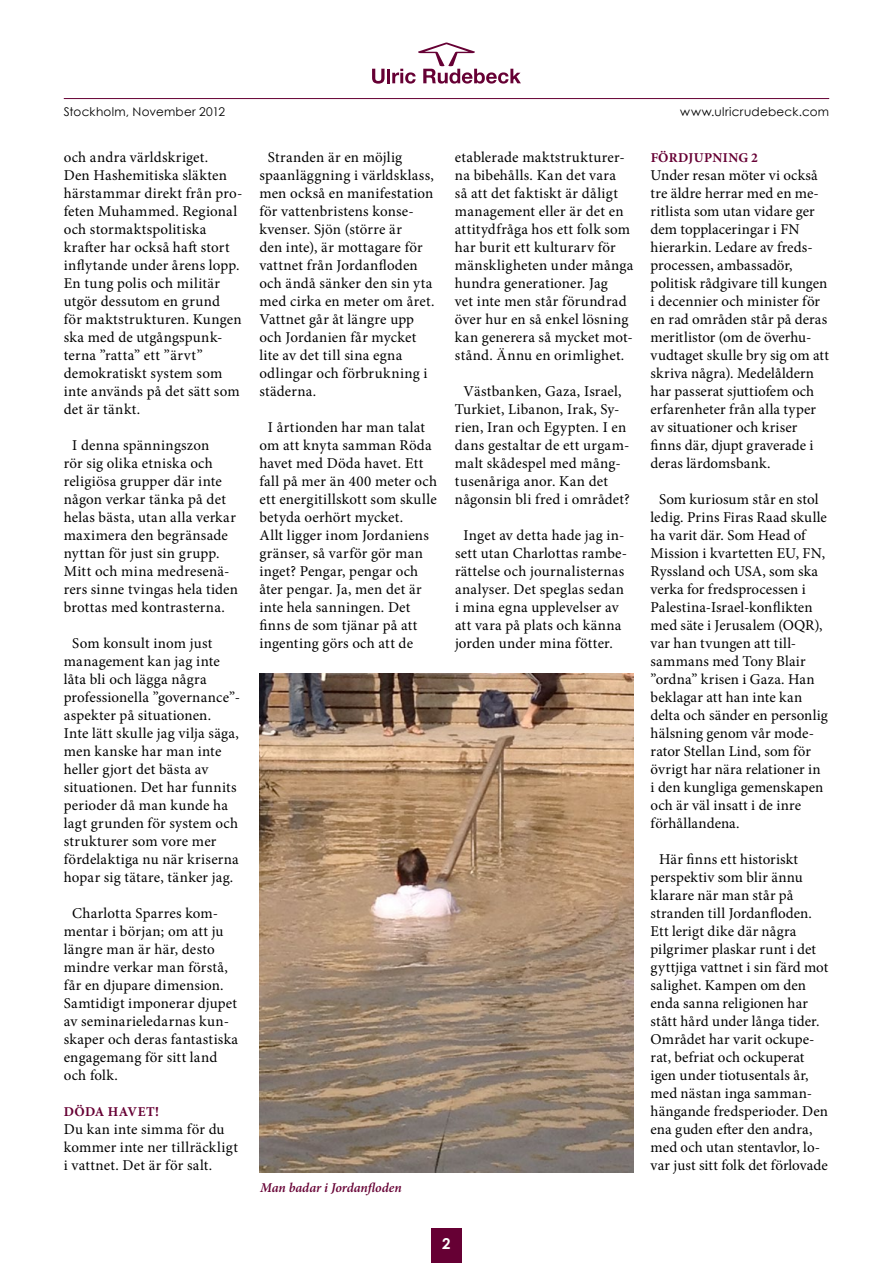
<style>
.page{position:relative;width:893px;height:1263px;background:#fff}
.page>*{position:absolute;margin:0;border:0;box-sizing:border-box;transform-origin:0 0}
.t1{font:15px/18px "Minion Pro";letter-spacing:.015em;color:#000}
.t2{font:700 15px "Century Gothic";color:#fff}
.t3{font:700 13.5px "Minion Pro";letter-spacing:.015em;color:#660034}
.t4{font:italic 600 13.5px "Minion Pro";letter-spacing:-.005em;color:#660034}
.t5{font:12px "Century Gothic";letter-spacing:.02em;color:#000}
</style>
<div class="page">
<div style="left:431px;top:1228px;width:31px;height:35px;background:#660034"></div>
<svg style="left:372px;top:69px;width:13px;height:15px"></svg>
<hr style="left:387px;top:69px;width:3px;height:14px;background:#660034">
<svg style="left:392px;top:43px;width:129px;height:41px"></svg>
<hr style="left:64px;top:98px;width:765px;height:1px;background:#660034">
<img style="left:259px;top:674px;width:374px;height:498px">
<p class="t5" style="left:64px;top:105px;width:163px">Stockholm, November 2012</p>
<p class="t5" style="left:680px;top:105px;width:150px">www.ulricrudebeck.com</p>
<p class="t1" style="left:64px;top:148px;width:180px">och andra världskriget.<br>Den Hashemitiska släkten härstammar direkt från pro&shy;feten Muhammed. Regional och stormaktspolitiska krafter har också haft stort inflytande under årens lopp.<br>En tung polis och militär utgör dessutom en grund<br>för maktstrukturen. Kungen ska med de utgångspunk&shy;terna ”ratta” ett ”ärvt” demokratiskt system som inte används på det sätt som det är tänkt.</p>
<p class="t1" style="left:64px;top:436px;width:176px;text-indent:9px">I denna spänningszon<br>rör sig olika etniska och religiösa grupper där inte någon verkar tänka på det helas bästa, utan alla verkar maximera den begränsade nyttan för just sin grupp.<br>Mitt och mina medresenä&shy;rers sinne tvingas hela tiden brottas med kontrasterna.</p>
<p class="t1" style="left:64px;top:634px;width:178px;text-indent:9px">Som konsult inom just management kan jag inte låta bli och lägga några professionella ”governance”- aspekter på situationen.<br>Inte lätt skulle jag vilja säga, men kanske har man inte heller gjort det bästa av situationen. Det har funnits perioder då man kunde ha lagt grunden för system och strukturer som vore mer fördelaktiga nu när kriserna hopar sig tätare, tänker jag.</p>
<p class="t1" style="left:64px;top:904px;width:176px;text-indent:8px">Charlotta Sparres kom&shy;mentar i början; om att ju längre man är här, desto mindre verkar man förstå, får en djupare dimension.<br>Samtidigt imponerar djupet av seminarieledarnas kun&shy;skaper och deras fantastiska engagemang för sitt land och folk.</p>
<p class="t3" style="left:64px;top:1102px;width:97px">DÖDA HAVET!</p>
<p class="t1" style="left:64px;top:1120px;width:176px">Du kan inte simma för du kommer inte ner tillräckligt i vattnet. Det är för salt.</p>
<p class="t3" style="left:651px;top:148px;width:109px">FÖRDJUPNING 2</p>
<p class="t1" style="left:651px;top:166px;width:180px">Under resan möter vi också tre äldre herrar med en me&shy;ritlista som utan vidare ger dem topplaceringar i FN hierarkin. Ledare av freds&shy;processen, ambassadör, politisk rådgivare till kungen i decennier och minister för en rad områden står på deras meritlistor (om de överhu&shy;vudtaget skulle bry sig om att skriva några). Medelåldern har passerat sjuttiofem och erfarenheter från alla typer av situationer och kriser finns där, djupt graverade i deras lärdomsbank.</p>
<p class="t1" style="left:651px;top:490px;width:179px;text-indent:9px">Som kuriosum står en stol ledig. Prins Firas Raad skulle ha varit där. Som Head of<br>Mission i kvartetten EU, FN,<br>Ryssland och USA, som ska verka for fredsprocessen i<br>Palestina-Israel-konflikten med säte i Jerusalem (OQR), var han tvungen att till&shy;sammans med Tony Blair ”ordna” krisen i Gaza. Han beklagar att han inte kan delta och sänder en personlig hälsning genom vår mode&shy;rator Stellan Lind, som för övrigt har nära relationer in i den kungliga gemenskapen och är väl insatt i de inre förhållandena.</p>
<p class="t1" style="left:651px;top:850px;width:179px;text-indent:9px">Här finns ett historiskt perspektiv som blir ännu klarare när man står på stranden till Jordanfloden.<br>Ett lerigt dike där några pilgrimer plaskar runt i det gyttjiga vattnet i sin färd mot salighet. Kampen om den enda sanna religionen har stått hård under långa tider.<br>Området har varit ockupe&shy;rat, befriat och ockuperat igen under tiotusentals år, med nästan inga samman&shy;hängande fredsperioder. Den ena guden efter den andra, med och utan stentavlor, lo&shy;var just sitt folk det förlovade</p>
<p class="t1" style="left:259px;top:148px;width:177px;text-indent:9px">Stranden är en möjlig spaanläggning i världsklass, men också en manifestation för vattenbristens konse&shy;kvenser. Sjön (större är<br>den inte), är mottagare för vattnet från Jordanfloden och ändå sänker den sin yta med cirka en meter om året.<br>Vattnet går åt längre upp och Jordanien får mycket lite av det till sina egna odlingar och förbrukning i städerna.</p>
<p class="t1" style="left:259px;top:418px;width:179px;text-indent:9px">I årtionden har man talat om att knyta samman Röda havet med Döda havet. Ett fall på mer än 400 meter och ett energitillskott som skulle betyda oerhört mycket.<br>Allt ligger inom Jordaniens gränser, så varför gör man inget? Pengar, pengar och åter pengar. Ja, men det är inte hela sanningen. Det finns de som tjänar på att ingenting görs och att de</p>
<p class="t1" style="left:455px;top:148px;width:180px">etablerade maktstrukturer&shy;na bibehålls. Kan det vara<br>så att det faktiskt är dåligt management eller är det en attitydfråga hos ett folk som har burit ett kulturarv för mänskligheten under många hundra generationer. Jag<br>vet inte men står förundrad över hur en så enkel lösning kan generera så mycket mot&shy;stånd. Ännu en orimlighet.</p>
<p class="t1" style="left:455px;top:382px;width:176px;text-indent:9px">Västbanken, Gaza, Israel,<br>Turkiet, Libanon, Irak, Sy&shy;rien, Iran och Egypten. I en dans gestaltar de ett urgam&shy;malt skådespel med mång&shy;tusenåriga anor. Kan det någonsin bli fred i området?</p>
<p class="t1" style="left:455px;top:526px;width:174px;text-indent:8px">Inget av detta hade jag in&shy;sett utan Charlottas rambe&shy;rättelse och journalisternas analyser. Det speglas sedan i mina egna upplevelser av att vara på plats och känna jorden under mina fötter.</p>
<p class="t4" style="left:260px;top:1178px;width:143px">Man badar i Jordanfloden</p>
<p class="t2" style="left:442px;top:1234px;width:10px">2</p>
</div>
